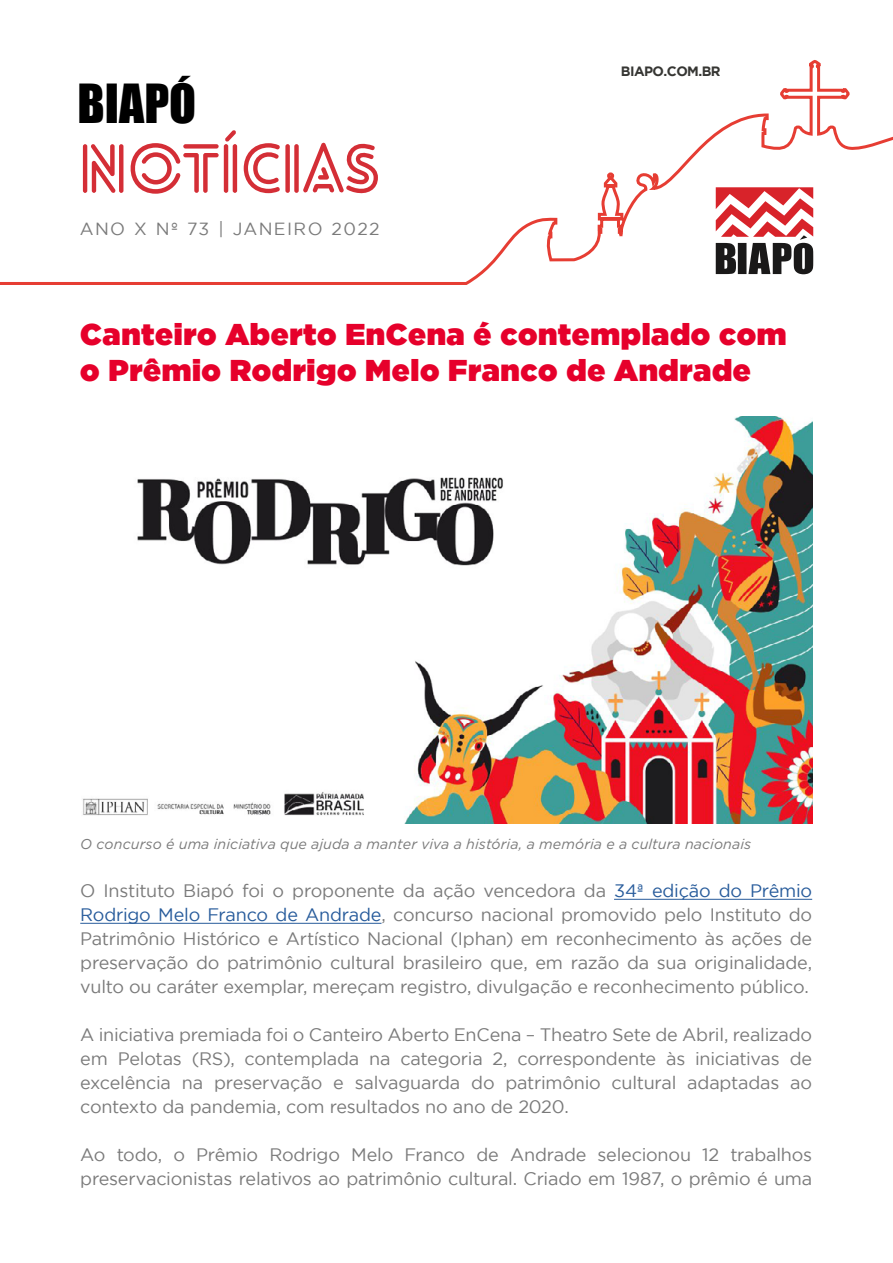
<style>
.page{position:relative;width:893px;height:1263px;background:#fff}
.page>*{position:absolute;margin:0;border:0;box-sizing:border-box;transform-origin:0 0}
.t1{font:700 66.3px "Lovelo Line";letter-spacing:-.03em;color:#d42e36}
.t2{font:49.5px "Impact";color:#000}
.t3{font:30px/36px "Gotham Ultra";letter-spacing:.02em;color:#e6002b}
.t4{font:18px/24px "Gotham";letter-spacing:-.01em;color:#7a7a7a;text-align:justify}
.t5{font:17.55px "Gotham";letter-spacing:.08em;color:#7a7a7a}
.t6{font:italic 14.25px "Gotham";letter-spacing:.005em;color:#7a7a7a}
.t7{font:700 13.5px "Gotham";letter-spacing:-.04em;color:#363633}
.s1{color:#275b9b}
</style>
<div class="page">
<hr style="left:614px;top:899px;width:198px;height:1px;background:#275b9b">
<hr style="left:80px;top:923px;width:301px;height:1px;background:#275b9b">
<svg style="left:0;top:60px;width:893px;height:225px"></svg>
<svg style="left:716px;top:187px;width:97px;height:87px"></svg>
<img style="left:83px;top:416px;width:729px;height:408px">
<div style="left:128px;top:620px;width:263px;height:69px;background:#fff"></div>
<h2 class="t2" style="left:78px;top:65px;width:120px">BIAPÓ</h2>
<h1 class="t1" style="left:78px;top:128px;width:304px">NOTÍCIAS</h1>
<p class="t5" style="left:80px;top:219px;width:302px">ANO X Nº 73 | JANEIRO 2022</p>
<p class="t7" style="left:621px;top:63px;width:101px">BIAPO.COM.BR</p>
<h3 class="t3" style="left:80px;top:315px;width:708px">Canteiro Aberto EnCena é contemplado com o Prêmio Rodrigo Melo Franco de Andrade</h3>
<p class="t6" style="left:80px;top:836px;width:672px">O concurso é uma iniciativa que ajuda a manter viva a história, a memória e a cultura nacionais</p>
<p class="t4" style="left:80px;top:878px;width:733px">O Instituto Biapó foi o proponente da ação vencedora da <span class="s1">34ª edição do Prêmio Rodrigo Melo Franco de Andrade</span>, concurso nacional promovido pelo Instituto do Patrimônio Histórico e Artístico Nacional (Iphan) em reconhecimento às ações de preservação do patrimônio cultural brasileiro que, em razão da sua originalidade, vulto ou caráter exemplar, mereçam registro, divulgação e reconhecimento público.</p>
<p class="t4" style="left:80px;top:1022px;width:733px">A iniciativa premiada foi o Canteiro Aberto EnCena – Theatro Sete de Abril, realizado em Pelotas (RS), contemplada na categoria 2, correspondente às iniciativas de excelência na preservação e salvaguarda do patrimônio cultural adaptadas ao contexto da pandemia, com resultados no ano de 2020.</p>
<p class="t4" style="left:80px;top:1142px;width:733px">Ao todo, o Prêmio Rodrigo Melo Franco de Andrade selecionou 12 trabalhos preservacionistas relativos ao patrimônio cultural. Criado em 1987, o prêmio é uma</p>
</div>
